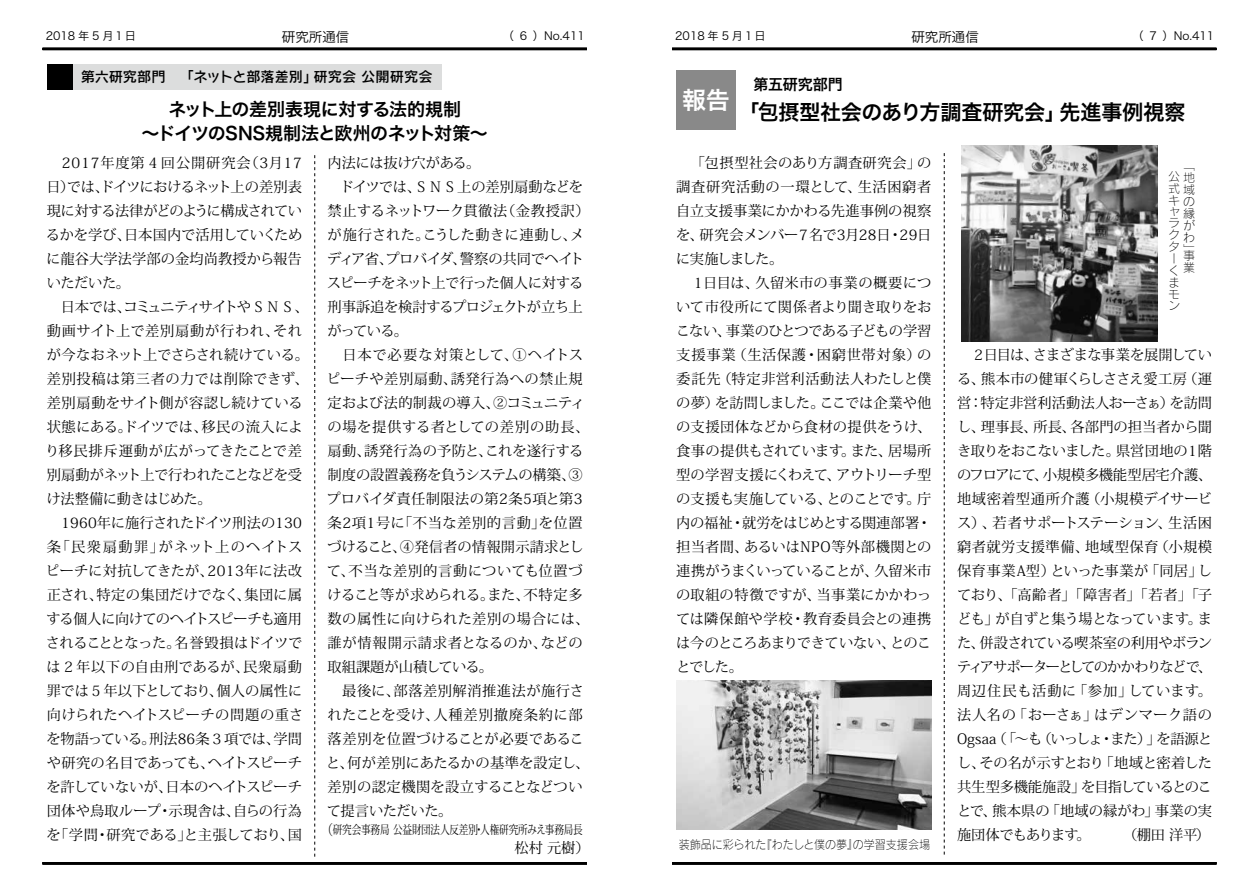
<style>
.page{position:relative;width:1259px;height:893px;background:#fff}
.page>*{position:absolute;margin:0;border:0;box-sizing:border-box;transform-origin:0 0}
.t1{font:24px "Hira Kaku Pro N W6";color:#fff}
.t2{font:21px "Hira Kaku Pro W6";letter-spacing:-.005em;color:#000}
.t3{font:18px/24.5px "Hira Kaku Pro N W6";letter-spacing:-.025em;color:#000;text-align:center}
.t4{font:15px "Hira Kaku Pro W6";letter-spacing:-.005em;color:#000}
.t5{font:14.25px/24px "Koz Min Pro";color:#000}
.t6{font:14.25px "Rodin Wanpaku Pro DB";letter-spacing:-.005em;color:#000}
.t7{font:13.5px "Hira Kaku Pro N W3";color:#000}
.t8{font:12px "Koz Min Pro";letter-spacing:-.015em;color:#000;scale:.8 1}
.t9{font:12px "Rodin Pro L";color:#000;scale:.92 1}
.t10{font:12px/11.7px "Rodin Pro L";color:#000}
.t11{font:11.25px "Hira Kaku Pro N W3";color:#000}
.s1{font-size:14.25px}
</style>
<div class="page">
<svg style="left:314px;top:155px;width:1px;height:702px"></svg>
<hr style="left:43px;top:48px;width:544px;height:2px;background:#000">
<hr style="left:43px;top:862px;width:544px;height:2px;background:#000">
<div style="left:676px;top:70px;width:60px;height:60px;background:#898989"></div>
<svg style="left:944px;top:153px;width:1px;height:702px"></svg>
<hr style="left:672px;top:48px;width:544px;height:2px;background:#000">
<hr style="left:672px;top:862px;width:544px;height:2px;background:#000">
<img style="left:676px;top:680px;width:255px;height:149px">
<img style="left:961px;top:146px;width:197px;height:195px">
<div style="left:47px;top:64px;width:394px;height:26px;background:#dcdddd"></div>
<div style="left:47px;top:64px;width:25px;height:26px;background:#000"></div>
<p class="t11" style="left:46px;top:25px;width:92px">2018 年 5 月１日</p>
<p class="t7" style="left:282px;top:25px;width:69px">研究所通信</p>
<p class="t11" style="left:503px;top:25px;width:83px">（　 ）No.411</p>
<p class="t11" style="left:520px;top:25px;width:9px">6</p>
<p class="t6" style="left:81px;top:68px;width:353px">第六研究部門　「ネットと部落差別」研究会 公開研究会</p>
<p class="t3" style="left:142px;top:96px;width:348px">ネット上の差別表現に対する法的規制<br>～ドイツのSNS規制法と欧州のネット対策～</p>
<p class="t5" style="left:45px;top:150px;width:265px">　2017年度第４回公開研究会（3月17日）では、ドイツにおけるネット上の差別表現に対する法律がどのように構成されているかを学び、日本国内で活用していくために龍谷大学法学部の金均尚教授から報告いただいた。<br>　日本では、コミュニティサイトやＳＮＳ、動画サイト上で差別扇動が行われ、それが今なおネット上でさらされ続けている。差別投稿は第三者の力では削除できず、差別扇動をサイト側が容認し続けている状態にある。ドイツでは、移民の流入により移民排斥運動が広がってきたことで差別扇動がネット上で行われたことなどを受け法整備に動きはじめた。<br>　1960年に施行されたドイツ刑法の130条「民衆扇動罪」がネット上のヘイトスピーチに対抗してきたが、2013年に法改正され、特定の集団だけでなく、集団に属する個人に向けてのヘイトスピーチも適用されることとなった。名誉毀損はドイツでは２年以下の自由刑であるが、民衆扇動罪では５年以下としており、個人の属性に向けられたヘイトスピーチの問題の重さを物語っている。刑法86条３項では、学問や研究の名目であっても、ヘイトスピーチを許していないが、日本のヘイトスピーチ団体や鳥取ループ・示現舎は、自らの行為を「学問・研究である」と主張しており、国</p>
<p class="t5" style="left:326px;top:150px;width:265px">内法には抜け穴がある。<br>　ドイツでは、ＳＮＳ上の差別扇動などを禁止するネットワーク貫徹法（金教授訳）が施行された。こうした動きに連動し、メディア省、プロバイダ、警察の共同でヘイトスピーチをネット上で行った個人に対する刑事訴追を検討するプロジェクトが立ち上がっている。<br>　日本で必要な対策として、①ヘイトスピーチや差別扇動、誘発行為への禁止規定および法的制裁の導入、②コミュニティの場を提供する者としての差別の助長、扇動、誘発行為の予防と、これを遂行する制度の設置義務を負うシステムの構築、③プロバイダ責任制限法の第2条5項と第3条2項1号に「不当な差別的言動」を位置づけること、④発信者の情報開示請求として、不当な差別的言動についても位置づけること等が求められる。また、不特定多数の属性に向けられた差別の場合には、誰が情報開示請求者となるのか、などの取組課題が山積している。<br>　最後に、部落差別解消推進法が施行されたことを受け、人種差別撤廃条約に部落差別を位置づけることが必要であること、何が差別にあたるかの基準を設定し、差別の認定機関を設立することなどついて提言いただいた。</p>
<p class="t8" style="left:322px;top:821px;width:327px"><span class="s1">（</span>研究会事務局 公益財団法人反差別・人権研究所みえ事務局長</p>
<p class="t5" style="left:514px;top:836px;width:77px">松村 元樹）</p>
<p class="t11" style="left:675px;top:25px;width:92px">2018 年 5 月１日</p>
<p class="t7" style="left:911px;top:25px;width:69px">研究所通信</p>
<p class="t11" style="left:1132px;top:25px;width:83px">（　 ）No.411</p>
<p class="t11" style="left:1149px;top:25px;width:9px">7</p>
<h1 class="t1" style="left:682px;top:78px;width:49px">報告</h1>
<p class="t4" style="left:753px;top:71px;width:91px">第五研究部門</p>
<h2 class="t2" style="left:738px;top:93px;width:448px">「包摂型社会のあり方調査研究会」先進事例視察</h2>
<p class="t5" style="left:676px;top:150px;width:257px">　「包摂型社会のあり方調査研究会」の調査研究活動の一環として、生活困窮者自立支援事業にかかわる先進事例の視察を、研究会メンバー７名で3月28日・29日に実施しました。<br>　１日目は、久留米市の事業の概要について市役所にて関係者より聞き取りをおこない、事業のひとつである子どもの学習支援事業（生活保護・困窮世帯対象）の委託先（特定非営利活動法人わたしと僕の夢）を訪問しました。ここでは企業や他の支援団体などから食材の提供をうけ、食事の提供もされています。また、居場所型の学習支援にくわえて、アウトリーチ型の支援も実施している、とのことです。庁内の福祉・就労をはじめとする関連部署・担当者間、あるいはNPO等外部機関との連携がうまくいっていることが、久留米市の取組の特徴ですが、当事業にかかわっては隣保館や学校・教育委員会との連携は今のところあまりできていない、とのことでした。</p>
<p class="t9" style="left:679px;top:837px;width:275px">装飾品に彩られた『わたしと僕の夢』の学習支援会場</p>
<p class="t10" style="left:1183px;top:160px;width:13px;text-align:justify">「地域の縁がわ」</p>
<p class="t10" style="left:1183px;top:249px;width:13px">事業</p>
<p class="t10" style="left:1168px;top:170px;width:13px">公式キャラクターくまモン</p>
<p class="t5" style="left:957px;top:342px;width:257px;text-align:justify">　２日目は、さまざまな事業を展開している、熊本市の健軍くらしささえ愛工房（運営：特定非営利活動法人おーさぁ）を訪問し、理事長、所長、各部門の担当者から聞き取りをおこないました。県営団地の１階のフロアにて、小規模多機能型居宅介護、地域密着型通所介護（小規模デイサービス）、若者サポートステーション、生活困窮者就労支援準備、地域型保育（小規模保育事業A型）といった事業が「同居」しており、「高齢者」「障害者」「若者」「子ども」が自ずと集う場となっています。また、併設されている喫茶室の利用やボランティアサポーターとしてのかかわりなどで、周辺住民も活動に「参加」しています。法人名の「おーさぁ」はデンマーク語のOgsaa（「～も（いっしょ・また）」を語源とし、その名が示すとおり「地域と密着した共生型多機能施設」を目指しているとのことで、熊本県の「地域の縁がわ」事業の実施団体でもあります。　　 （棚田 洋平）</p>
</div>
